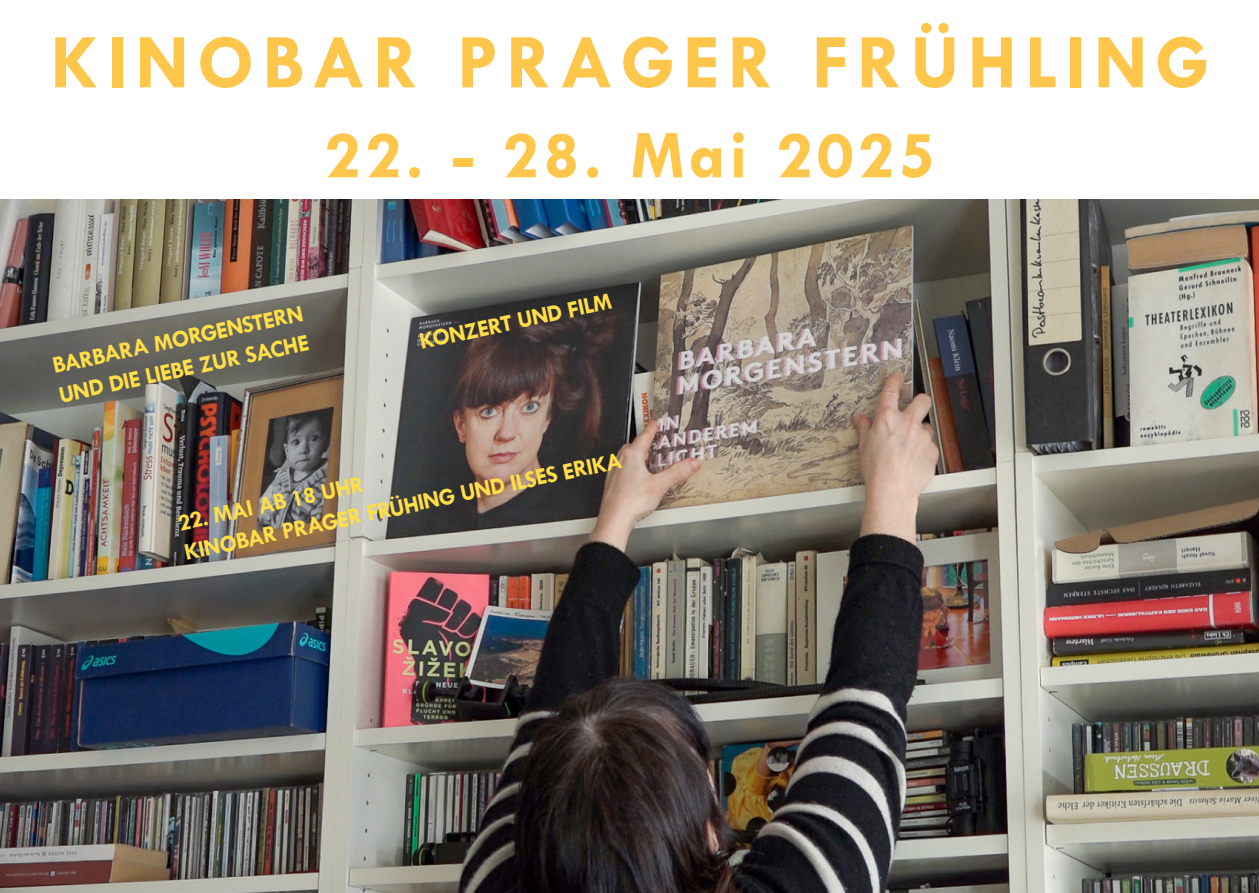
<style>
.page{position:relative;width:1259px;height:893px;background:#fff}
.page>*{position:absolute;margin:0;border:0;box-sizing:border-box;transform-origin:0 0}
.t1{font:700 78px "Tw Cen";letter-spacing:.1em;color:#fec64a}
.t2{font:700 69px "Tw Cen";letter-spacing:.06em;color:#fec64a}
.t3{font:700 24px "Tw Cen";color:#ffde47}
</style>
<div class="page">
<img style="left:0;top:199px;width:1259px;height:694px">
<p class="t1" style="left:50px;top:16px;width:1160px">KINOBAR PRAGER FRÜHLING</p>
<p class="t2" style="left:324px;top:114px;width:612px">22. - 28. Mai 2025</p>
<p class="t3" style="left:50px;top:352px;width:257px;rotate:-12deg">BARBARA MORGENSTERN</p>
<p class="t3" style="left:56px;top:381px;width:257px;rotate:-12deg">UND DIE LIEBE ZUR SACHE</p>
<p class="t3" style="left:417px;top:328px;width:198px;rotate:-12deg">KONZERT UND FILM</p>
<p class="t3" style="left:181px;top:539px;width:449px;rotate:-12deg">KINOBAR PRAGER FRÜHING UND ILSES ERIKA</p>
<p class="t3" style="left:175px;top:509px;width:191px;rotate:-12deg">22. MAI AB 18 UHR</p>
</div>
